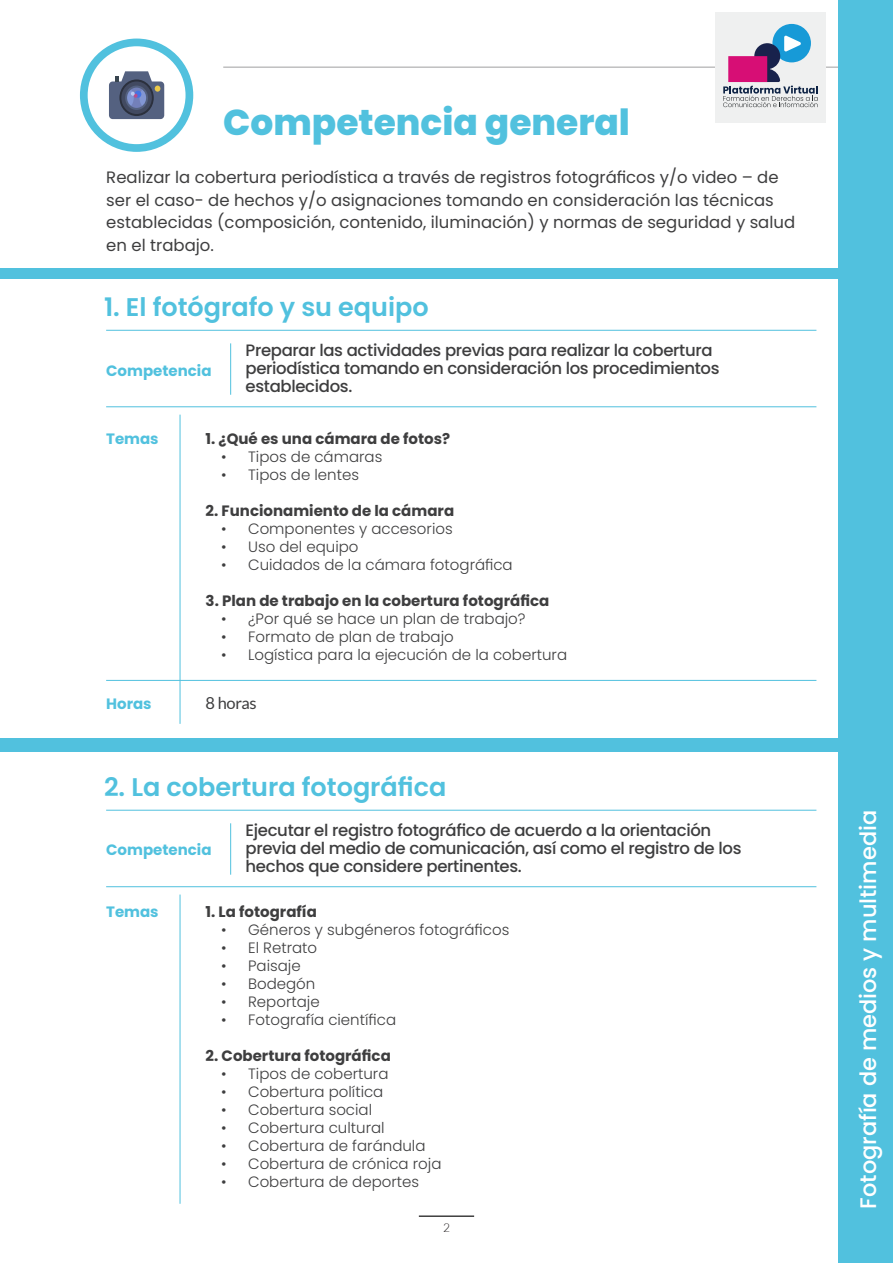
<style>
.page{position:relative;width:893px;height:1263px;background:#fff}
.page>*{position:absolute;margin:0;border:0;box-sizing:border-box;transform-origin:0 0}
.t1{font:800 36px "Poppins";color:#51c1de}
.t2{font:600 25.5px "Poppins";color:#51c1de}
.t3{font:500 22.5px "Poppins";color:#fff}
.t4{font:500 16.5px "Poppins";letter-spacing:-.02em;color:#3e3e3f}
.t5{font:16.5px/22.5px "Poppins";color:#3e3e3f}
.t6{font:16.5px "Lato";letter-spacing:-.02em;color:#3e3e3f}
.t7{font:300 15px "Poppins";color:#3e3e3f}
.t8{font:700 15px "Poppins";color:#3e3e3f}
.t9{font:700 15px "Poppins";color:#51c1de}
.t10{font:300 12px "Lato";color:#231f20}
</style>
<div class="page">
<hr style="left:223px;top:67px;width:492px;height:1px;background:#3e3e3f">
<hr style="left:818px;top:67px;width:55px;height:1px;background:#3e3e3f">
<div style="left:715px;top:12px;width:111px;height:111px;background:#eff0f0"></div>
<div style="left:772px;top:24px;width:39px;height:38px;background:#179ad7;border-radius:50%"></div>
<svg style="left:723px;top:35px;width:95px;height:72px"></svg>
<div style="left:839px;top:0;width:54px;height:1262px;background:#51c1de"></div>
<div style="left:0;top:269px;width:893px;height:10px;background:#51c1de"></div>
<hr style="left:419px;top:1215px;width:55px;height:2px;background:#3e3e3f">
<hr style="left:106px;top:330px;width:710px;height:1px;background:#51c1de">
<hr style="left:106px;top:810px;width:710px;height:1px;background:#51c1de">
<hr style="left:106px;top:406px;width:710px;height:1px;background:#51c1de">
<hr style="left:106px;top:886px;width:710px;height:1px;background:#51c1de">
<hr style="left:106px;top:680px;width:710px;height:1px;background:#51c1de">
<hr style="left:230px;top:343px;width:1px;height:52px;background:#51c1de">
<hr style="left:230px;top:823px;width:1px;height:52px;background:#51c1de">
<hr style="left:180px;top:415px;width:1px;height:309px;background:#51c1de">
<hr style="left:180px;top:894px;width:1px;height:310px;background:#51c1de">
<div style="left:80px;top:39px;width:113px;height:113px;background:#51c1de;border-radius:50%"></div>
<div style="left:88px;top:46px;width:98px;height:98px;background:#fff;border-radius:50%"></div>
<div style="left:0;top:738px;width:872px;height:14px;background:#51c1de"></div>
<svg style="left:109px;top:71px;width:55px;height:48px;background:#67718c"></svg>
<p class="t1" style="left:223px;top:102px;width:408px">Competencia general</p>
<p class="t5" style="left:106px;top:166px;width:690px">Realizar la cobertura periodística a través de registros fotográficos y/o video – de ser el caso- de hechos y/o asignaciones tomando en consideración las técnicas establecidas (composición, contenido, iluminación) y normas de seguridad y salud en el trabajo.</p>
<p class="t2" style="left:104px;top:292px;width:326px">1. El fotógrafo y su equipo</p>
<p class="t9" style="left:106px;top:362px;width:107px">Competencia</p>
<p class="t4" style="left:246px;top:341px;width:469px">Preparar las actividades previas para realizar la cobertura</p>
<p class="t4" style="left:246px;top:359px;width:476px">periodística tomando en consideración los procedimientos</p>
<p class="t4" style="left:246px;top:377px;width:108px">establecidos.</p>
<p class="t9" style="left:106px;top:430px;width:54px">Temas</p>
<p class="t9" style="left:106px;top:695px;width:47px">Horas</p>
<p class="t8" style="left:206px;top:430px;width:246px">1. ¿Qué es una cámara de fotos?</p>
<p class="t7" style="left:221px;top:448px;width:163px">• Tipos de cámaras</p>
<p class="t7" style="left:221px;top:466px;width:139px">• Tipos de lentes</p>
<p class="t8" style="left:206px;top:502px;width:250px">2. Funcionamiento de la cámara</p>
<p class="t7" style="left:221px;top:520px;width:233px">• Componentes y accesorios</p>
<p class="t7" style="left:221px;top:538px;width:139px">• Uso del equipo</p>
<p class="t7" style="left:221px;top:556px;width:293px">• Cuidados de la cámara fotográfica</p>
<p class="t8" style="left:206px;top:592px;width:345px">3. Plan de trabajo en la cobertura fotográfica</p>
<p class="t7" style="left:221px;top:610px;width:306px">• ¿Por qué se hace un plan de trabajo?</p>
<p class="t7" style="left:221px;top:628px;width:234px">• Formato de plan de trabajo</p>
<p class="t7" style="left:221px;top:646px;width:348px">• Logística para la ejecución de la cobertura</p>
<p class="t6" style="left:206px;top:694px;width:52px">8 horas</p>
<p class="t2" style="left:104px;top:772px;width:344px">2. La cobertura fotográfica</p>
<p class="t9" style="left:106px;top:841px;width:107px">Competencia</p>
<p class="t4" style="left:246px;top:821px;width:467px">Ejecutar el registro fotográfico de acuerdo a la orientación</p>
<p class="t4" style="left:246px;top:839px;width:497px">previa del medio de comunicación, así como el registro de los</p>
<p class="t4" style="left:246px;top:857px;width:278px">hechos que considere pertinentes.</p>
<p class="t9" style="left:106px;top:903px;width:54px">Temas</p>
<p class="t8" style="left:206px;top:903px;width:113px">1. La fotografía</p>
<p class="t7" style="left:221px;top:921px;width:290px">• Géneros y subgéneros fotográficos</p>
<p class="t7" style="left:221px;top:939px;width:98px">• El Retrato</p>
<p class="t7" style="left:221px;top:957px;width:81px">• Paisaje</p>
<p class="t7" style="left:221px;top:975px;width:96px">• Bodegón</p>
<p class="t7" style="left:221px;top:993px;width:100px">• Reportaje</p>
<p class="t7" style="left:221px;top:1011px;width:176px">• Fotografía científica</p>
<p class="t8" style="left:206px;top:1047px;width:187px">2. Cobertura fotográfica</p>
<p class="t7" style="left:221px;top:1065px;width:169px">• Tipos de cobertura</p>
<p class="t7" style="left:221px;top:1083px;width:164px">• Cobertura política</p>
<p class="t7" style="left:221px;top:1101px;width:153px">• Cobertura social</p>
<p class="t7" style="left:221px;top:1119px;width:165px">• Cobertura cultural</p>
<p class="t7" style="left:221px;top:1137px;width:206px">• Cobertura de farándula</p>
<p class="t7" style="left:221px;top:1155px;width:222px">• Cobertura de crónica roja</p>
<p class="t7" style="left:221px;top:1173px;width:200px">• Cobertura de deportes</p>
<p class="t10" style="left:443px;top:1221px;width:8px">2</p>
<h3 class="t3" style="left:855px;top:1209px;width:400px;rotate:-90deg">Fotografía de medios y multimedia</h3>
</div>
